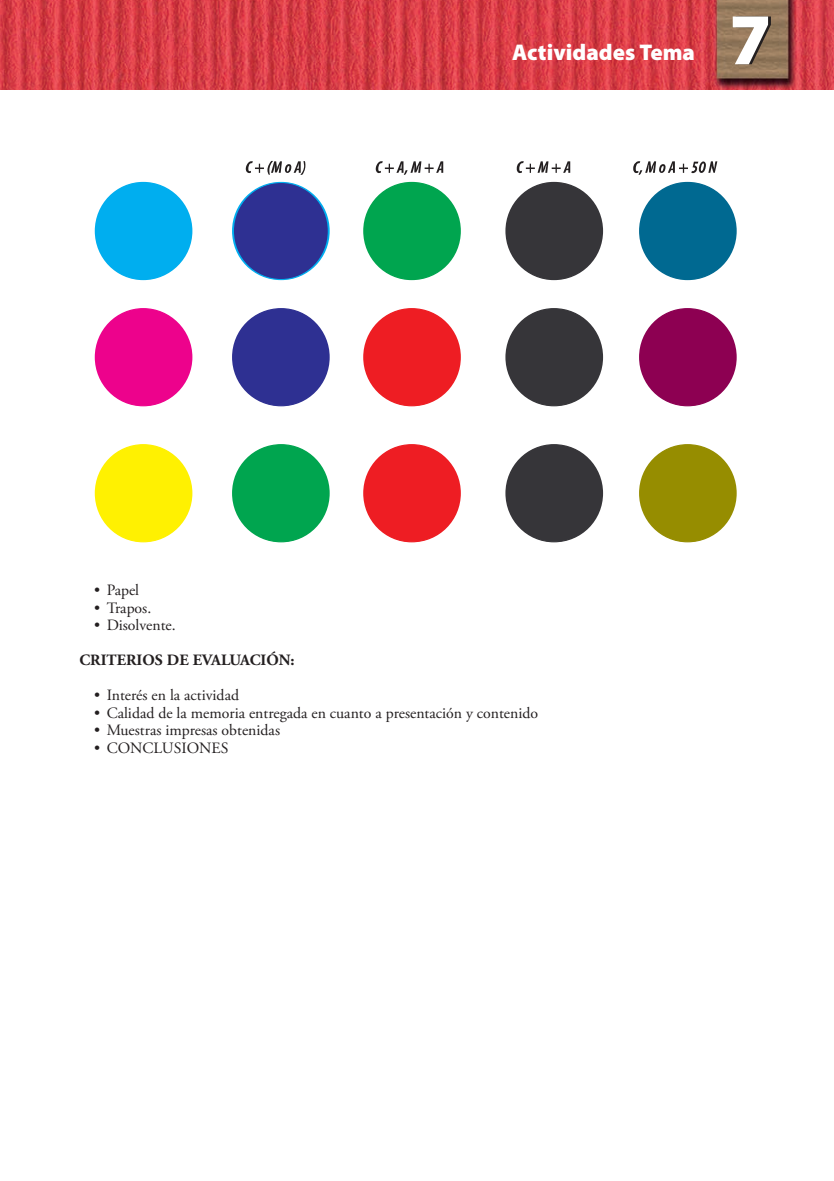
<style>
.page{position:relative;width:834px;height:1181px;background:#fff}
.page>*{position:absolute;margin:0;border:0;box-sizing:border-box;transform-origin:0 0}
.t1{font:900 73.5px "Myriad Pro";color:#fff}
.t2{font:900 22.75px "Myriad Pro";color:#fff}
.t3{font:15.75px "Adobe Garamond Pro";color:#231f20}
.t4{font:700 15.75px "Adobe Garamond Pro";color:#231f20}
</style>
<div class="page">
<img style="left:0;top:0;width:833px;height:89px">
<div style="left:96px;top:182px;width:95px;height:97px;background:#00aeef;border-radius:50%"></div>
<div style="left:506px;top:182px;width:96px;height:97px;background:#363539;border-radius:50%"></div>
<div style="left:364px;top:182px;width:96px;height:97px;background:#00a54f;border-radius:50%"></div>
<div style="left:233px;top:182px;width:95px;height:97px;background:#2e3092;border-radius:50%"></div>
<div style="left:640px;top:182px;width:95px;height:97px;background:#006991;border-radius:50%"></div>
<div style="left:96px;top:309px;width:95px;height:97px;background:#ed028c;border-radius:50%"></div>
<div style="left:506px;top:309px;width:96px;height:97px;background:#363539;border-radius:50%"></div>
<div style="left:364px;top:309px;width:96px;height:97px;background:#ee1d23;border-radius:50%"></div>
<div style="left:233px;top:309px;width:95px;height:97px;background:#2e3092;border-radius:50%"></div>
<div style="left:640px;top:309px;width:95px;height:97px;background:#8d0052;border-radius:50%"></div>
<svg style="left:246px;top:161px;width:59px;height:14px"></svg>
<div style="left:96px;top:445px;width:95px;height:97px;background:#fff101;border-radius:50%"></div>
<div style="left:506px;top:445px;width:96px;height:97px;background:#363539;border-radius:50%"></div>
<div style="left:364px;top:445px;width:96px;height:97px;background:#ee1d23;border-radius:50%"></div>
<div style="left:233px;top:445px;width:95px;height:97px;background:#00a54f;border-radius:50%"></div>
<div style="left:640px;top:445px;width:95px;height:97px;background:#968d00;border-radius:50%"></div>
<svg style="left:375px;top:161px;width:68px;height:14px"></svg>
<svg style="left:516px;top:161px;width:54px;height:12px"></svg>
<svg style="left:633px;top:161px;width:84px;height:14px"></svg>
<h2 class="t2" style="left:512px;top:44px;width:184px">Actividades Tema</h2>
<h1 class="t1" style="left:729px;top:12px;width:44px">7</h1>
<p class="t3" style="left:94px;top:584px;width:46px">• Papel</p>
<p class="t3" style="left:94px;top:601px;width:58px">• Trapos.</p>
<p class="t3" style="left:94px;top:619px;width:83px">• Disolvente.</p>
<p class="t4" style="left:79px;top:654px;width:217px">CRITERIOS DE EVALUACIÓN:</p>
<p class="t3" style="left:94px;top:689px;width:146px">• Interés en la actividad</p>
<p class="t3" style="left:94px;top:706px;width:445px">• Calidad de la memoria entregada en cuanto a presentación y contenido</p>
<p class="t3" style="left:94px;top:724px;width:187px">• Muestras impresas obtenidas</p>
<p class="t3" style="left:94px;top:741px;width:136px">• CONCLUSIONES</p>
</div>
